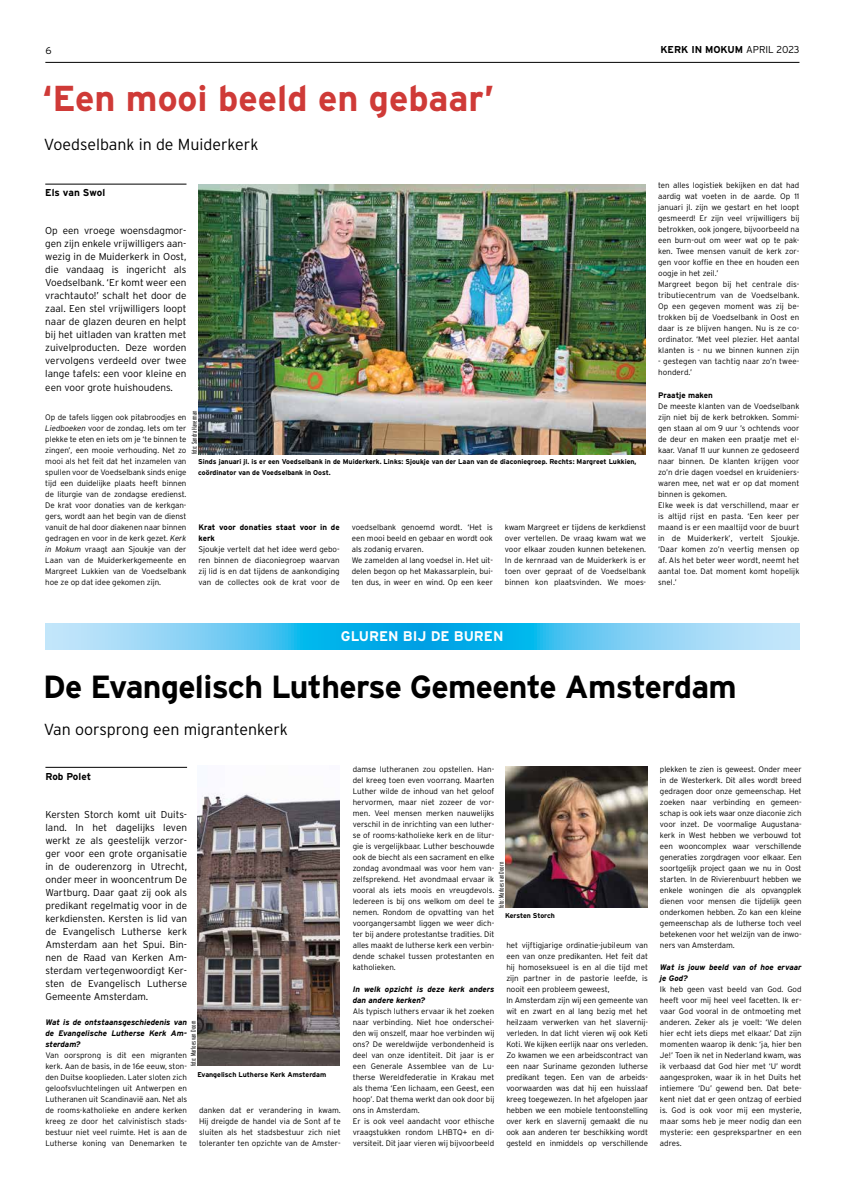
<style>
.page{position:relative;width:842px;height:1191px;background:#fff}
.page>*{position:absolute;margin:0;border:0;box-sizing:border-box;transform-origin:0 0}
.t1{font:700 36px "Interstate";color:#cf3a37}
.t2{font:700 32px "Interstate";letter-spacing:-.02em;color:#000}
.t3{font:300 16px "Interstate";color:#000}
.t4{font:700 14px "Interstate";color:#fff}
.t5{font:300 10px/13px "Interstate";color:#000;text-align:justify}
.t6{font:700 10px "Interstate";color:#000}
.t7{font:300 8px/11px "Interstate";color:#000;text-align:justify}
.t8{font:italic 700 8px/11px "Interstate";color:#000}
.t9{font:700 8px/11px "Interstate";color:#000}
.t10{font:700 7px/11px "Interstate";color:#000}
.t11{font:300 7px "Interstate Compressed";color:#000}
.s1{font-weight:300}
.s2{font-style:italic}
</style>
<div class="page">
<svg style="left:45px;top:624px;width:754px;height:25px;background:#5ec7f1"></svg>
<hr style="left:45px;top:62px;width:754px;height:1px;background:#000">
<img style="left:198px;top:184px;width:448px;height:270px">
<img style="left:197px;top:793px;width:142px;height:272px">
<img style="left:506px;top:767px;width:141px;height:140px">
<hr style="left:45px;top:184px;width:141px;height:1px;background:#000">
<hr style="left:45px;top:767px;width:142px;height:1px;background:#000">
<p class="t5" style="left:45px;top:43px;width:8px">6</p>
<p class="t6" style="left:660px;top:44px;width:141px">KERK IN MOKUM <span class="s1">APRIL 2023</span></p>
<h1 class="t1" style="left:43px;top:79px;width:453px">‘Een mooi beeld en gebaar’</h1>
<h3 class="t3" style="left:44px;top:136px;width:216px">Voedselbank in de Muiderkerk</h3>
<p class="t6" style="left:45px;top:187px;width:61px">Els van Swol</p>
<p class="t5" style="left:45px;top:224px;width:143px">Op een vroege woensdagmor&shy;gen zijn enkele vrijwilligers aan&shy;wezig in de Muiderkerk in Oost, die vandaag is ingericht als Voedselbank. ‘Er komt weer een vrachtauto!’ schalt het door de zaal. Een stel vrijwilligers loopt naar de glazen deuren en helpt bij het uitladen van kratten met zuivelproducten. Deze worden vervolgens verdeeld over twee lange tafels: een voor kleine en een voor grote huishoudens.</p>
<p class="t7" style="left:45px;top:411px;width:143px">Op de tafels liggen ook pitabroodjes en <span class="s2">Liedboeken</span> voor de zondag. Iets om ter plekke te eten en iets om je ‘te binnen te zingen’, een mooie verhouding. Net zo mooi als het feit dat het inzamelen van spullen voor de Voedselbank sinds enige tijd een duidelijke plaats heeft binnen de liturgie van de zondagse eredienst.<br>De krat voor donaties van de kerkgan&shy;gers, wordt aan het begin van de dienst vanuit de hal door diakenen naar binnen gedragen en voor in de kerk gezet. <span class="s2">Kerk in Mokum</span> vraagt aan Sjoukje van der Laan van de Muiderkerkgemeente en Margreet Lukkien van de Voedselbank hoe ze op dat idee gekomen zijn.</p>
<p class="t11" style="left:190px;top:454px;width:45px;rotate:-90deg">foto: Sandra Haverman</p>
<p class="t10" style="left:198px;top:456px;width:440px">Sinds januari jl. is er een Voedselbank in de Muiderkerk. Links: Sjoukje van der Laan van de diaconiegroep. Rechts: Margreet Lukkien, coördinator van de Voedselbank in Oost.</p>
<p class="t9" style="left:198px;top:521px;width:143px">Krat voor donaties staat voor in de kerk</p>
<p class="t7" style="left:198px;top:543px;width:143px">Sjoukje vertelt dat het idee werd gebo&shy;ren binnen de diaconiegroep waarvan zij lid is en dat tijdens de aankondiging van de collectes ook de krat voor de</p>
<p class="t7" style="left:352px;top:521px;width:143px;text-align:left">voedselbank genoemd wordt. ‘Het is een mooi beeld en gebaar en wordt ook als zodanig ervaren.<br>We zamelden al lang voedsel in. Het uit&shy;delen begon op het Makassarplein, bui&shy;ten dus, in weer en wind. Op een keer</p>
<p class="t7" style="left:505px;top:521px;width:143px">kwam Margreet er tijdens de kerkdienst over vertellen. De vraag kwam wat we voor elkaar zouden kunnen betekenen.<br>In de kernraad van de Muiderkerk is er toen over gepraat of de Voedselbank binnen kon plaatsvinden. We moes-</p>
<p class="t7" style="left:658px;top:180px;width:143px;text-align:left">ten alles logistiek bekijken en dat had aardig wat voeten in de aarde. Op 11 januari jl. zijn we gestart en het loopt gesmeerd! Er zijn veel vrijwilligers bij betrokken, ook jongere, bijvoorbeeld na een burn-out om weer wat op te pak&shy;ken. Twee mensen vanuit de kerk zor&shy;gen voor koffie en thee en houden een oogje in het zeil.’<br>Margreet begon bij het centrale dis&shy;tributiecentrum van de Voedselbank.<br>Op een gegeven moment was zij be&shy;trokken bij de Voedselbank in Oost en daar is ze blijven hangen. Nu is ze co&shy;ördinator. ‘Met veel plezier. Het aantal klanten is - nu we binnen kunnen zijn</p>
<p class="t7" style="left:658px;top:356px;width:143px">- gestegen van tachtig naar zo’n twee&shy;honderd.’</p>
<p class="t9" style="left:658px;top:389px;width:56px">Praatje maken</p>
<p class="t7" style="left:658px;top:400px;width:143px;text-align:left">De meeste klanten van de Voedselbank zijn niet bij de kerk betrokken. Sommi&shy;gen staan al om 9 uur ’s ochtends voor de deur en maken een praatje met el&shy;kaar. Vanaf 11 uur kunnen ze gedoseerd naar binnen. De klanten krijgen voor zo’n drie dagen voedsel en kruideniers&shy;waren mee, net wat er op dat moment binnen is gekomen.<br>Elke week is dat verschillend, maar er is altijd rijst en pasta. ‘Een keer per maand is er een maaltijd voor de buurt in de Muiderkerk’, vertelt Sjoukje. ‘Daar komen zo’n veertig mensen op af. Als het beter weer wordt, neemt het aantal toe. Dat moment komt hopelijk snel.’</p>
<h3 class="t4" style="left:341px;top:628px;width:164px">GLUREN BIJ DE BUREN</h3>
<h2 class="t2" style="left:43px;top:669px;width:695px">De Evangelisch Lutherse Gemeente Amsterdam</h2>
<h3 class="t3" style="left:44px;top:720px;width:246px">Van oorsprong een migrantenkerk</h3>
<p class="t6" style="left:45px;top:770px;width:47px">Rob Polet</p>
<p class="t5" style="left:45px;top:807px;width:143px">Kersten Storch komt uit Duits&shy;land. In het dagelijks leven werkt ze als geestelijk verzor&shy;ger voor een grote organisatie in de ouderenzorg in Utrecht, onder meer in wooncentrum De Wartburg. Daar gaat zij ook als predikant regelmatig voor in de kerkdiensten. Kersten is lid van de Evangelisch Lutherse kerk Amsterdam aan het Spui. Bin&shy;nen de Raad van Kerken Am&shy;sterdam vertegenwoordigt Ker&shy;sten de Evangelisch Lutherse Gemeente Amsterdam.</p>
<p class="t8" style="left:45px;top:1016px;width:143px;text-align:justify">Wat is de ontstaansgeschiedenis van de Evangelische Lutherse Kerk Am&shy;sterdam?</p>
<p class="t7" style="left:45px;top:1049px;width:143px">Van oorsprong is dit een migranten kerk. Aan de basis, in de 16e eeuw, ston&shy;den Duitse kooplieden. Later sloten zich geloofsvluchtelingen uit Antwerpen en Lutheranen uit Scandinavië aan. Net als de rooms-katholieke en andere kerken kreeg ze door het calvinistisch stads&shy;bestuur niet veel ruimte. Het is aan de Lutherse koning van Denemarken te</p>
<p class="t11" style="left:189px;top:1066px;width:47px;rotate:-90deg">foto: Marloes van Doorn</p>
<p class="t10" style="left:197px;top:1069px;width:130px">Evangelisch Lutherse Kerk Amsterdam</p>
<p class="t7" style="left:199px;top:1104px;width:143px">danken dat er verandering in kwam.<br>Hij dreigde de handel via de Sont af te sluiten als het stadsbestuur zich niet toleranter ten opzichte van de Amster-</p>
<p class="t7" style="left:353px;top:763px;width:143px">damse lutheranen zou opstellen. Han&shy;del kreeg toen even voorrang. Maarten Luther wilde de inhoud van het geloof hervormen, maar niet zozeer de vor&shy;men. Veel mensen merken nauwelijks verschil in de inrichting van een luther&shy;se of rooms-katholieke kerk en de litur&shy;gie is vergelijkbaar. Luther beschouwde ook de biecht als een sacrament en elke zondag avondmaal was voor hem van&shy;zelfsprekend. Het avondmaal ervaar ik vooral als iets moois en vreugdevols.<br>Iedereen is bij ons welkom om deel te nemen. Rondom de opvatting van het voorgangersambt liggen we weer dich&shy;ter bij andere protestantse tradities. Dit alles maakt de lutherse kerk een verbin&shy;dende schakel tussen protestanten en katholieken.</p>
<p class="t8" style="left:353px;top:983px;width:143px">In welk opzicht is deze kerk anders dan andere kerken?</p>
<p class="t7" style="left:353px;top:1005px;width:143px;text-align:left">Als typisch luthers ervaar ik het zoeken naar verbinding. Niet hoe onderschei&shy;den wij onszelf, maar hoe verbinden wij ons? De wereldwijde verbondenheid is deel van onze identiteit. Dit jaar is er een Generale Assemblee van de Lu&shy;therse Wereldfederatie in Krakau met als thema ‘Een lichaam, een Geest, een hoop’. Dat thema werkt dan ook door bij ons in Amsterdam.<br>Er is ook veel aandacht voor ethische vraagstukken rondom LHBTQ+ en di&shy;versiteit. Dit jaar vieren wij bijvoorbeeld</p>
<p class="t11" style="left:497px;top:908px;width:47px;rotate:-90deg">foto: Marloes van Doorn</p>
<p class="t10" style="left:505px;top:910px;width:51px">Kersten Storch</p>
<p class="t7" style="left:506px;top:939px;width:143px;text-align:left">het vijftigjarige ordinatie-jubileum van een van onze predikanten. Het feit dat hij homoseksueel is en al die tijd met zijn partner in de pastorie leefde, is nooit een probleem geweest,<br>In Amsterdam zijn wij een gemeente van wit en zwart en al lang bezig met het heilzaam verwerken van het slavernij&shy;verleden. In dat licht vieren wij ook Keti Koti. We kijken eerlijk naar ons verleden.<br>Zo kwamen we een arbeidscontract van een naar Suriname gezonden lutherse predikant tegen. Een van de arbeids&shy;voorwaarden was dat hij een huisslaaf kreeg toegewezen. In het afgelopen jaar hebben we een mobiele tentoonstelling over kerk en slavernij gemaakt die nu ook aan anderen ter beschikking wordt gesteld en inmiddels op verschillende</p>
<p class="t7" style="left:660px;top:763px;width:143px">plekken te zien is geweest. Onder meer in de Westerkerk. Dit alles wordt breed gedragen door onze gemeenschap. Het zoeken naar verbinding en gemeen&shy;schap is ook iets waar onze diaconie zich voor inzet. De voormalige Augustana&shy;kerk in West hebben we verbouwd tot een wooncomplex waar verschillende generaties zorgdragen voor elkaar. Een soortgelijk project gaan we nu in Oost starten. In de Rivierenbuurt hebben we enkele woningen die als opvangplek dienen voor mensen die tijdelijk geen onderkomen hebben. Zo kan een kleine gemeenschap als de lutherse toch veel betekenen voor het welzijn van de inwo&shy;ners van Amsterdam.</p>
<p class="t8" style="left:660px;top:961px;width:143px">Wat is jouw beeld van of hoe ervaar je God?</p>
<p class="t7" style="left:660px;top:983px;width:143px">Ik heb geen vast beeld van God. God heeft voor mij heel veel facetten. Ik er&shy;vaar God vooral in de ontmoeting met anderen. Zeker als je voelt: ‘We delen hier echt iets dieps met elkaar.’ Dat zijn momenten waarop ik denk: ‘ja, hier ben Je!’ Toen ik net in Nederland kwam, was ik verbaasd dat God hier met ‘U’ wordt aangesproken, waar ik in het Duits het intiemere ‘Du’ gewend ben. Dat bete&shy;kent niet dat er geen ontzag of eerbied is. God is ook voor mij een mysterie, maar soms heb je meer nodig dan een mysterie: een gesprekspartner en een adres.</p>
</div>
